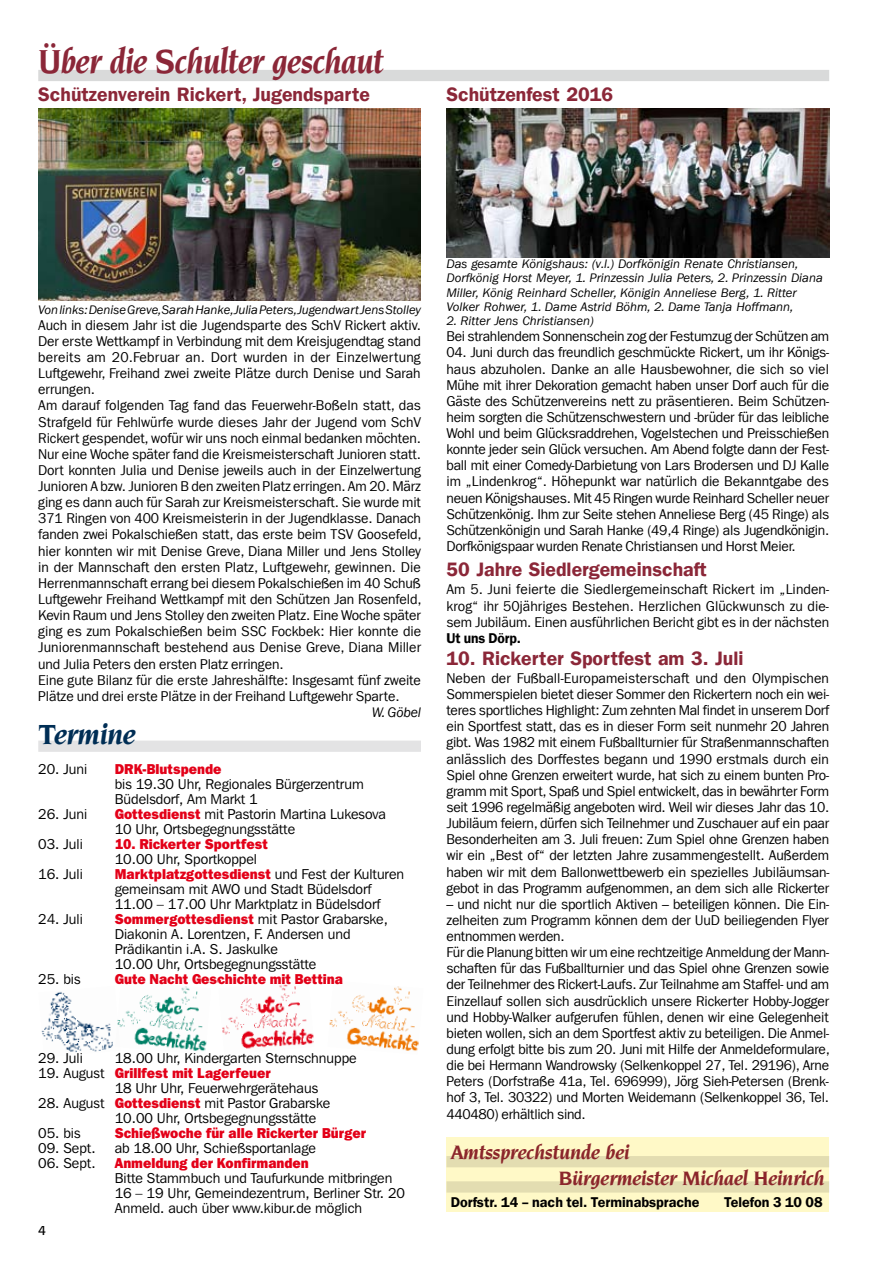
<style>
.page{position:relative;width:893px;height:1263px;background:#fff}
.page>*{position:absolute;margin:0;border:0;box-sizing:border-box;transform-origin:0 0}
.t1{font:italic 700 36px "Novarese Std";letter-spacing:-.035em;color:#8b2738;scale:.91 1}
.t2{font:italic 700 30px "Novarese Std";letter-spacing:-.03em;color:#002e55}
.t3{font:italic 700 21px/25.2px "Novarese Std";letter-spacing:-.03em;color:#8b2738}
.t4{font:19.5px "Franklin Gothic LT Com Dm";color:#8b2738}
.t5{font:14.25px/16.2px "Franklin Gothic LT Com";letter-spacing:-.01em;color:#000;text-align:justify}
.t6{font:14.25px/15px "Franklin Gothic IT Cby BT";color:#000}
.t7{font:800 14.25px "Franklin Gothic IT Cby BT";color:#e30018;scale:.95 1}
.t8{font:14.25px "Franklin Gothic LT Com Dm";color:#000}
.t9{font:italic 14.25px "Franklin Gothic LT Com";letter-spacing:-.01em;color:#000}
.t10{font:13.5px "Formata";color:#000}
.t11{font:italic 12.75px/14.2px "Franklin Gothic LT Com";color:#000}
.s1{font-weight:800;color:#e30018}
</style>
<div class="page">
<div style="left:446px;top:1137px;width:383px;height:75px;background:#fff9c7"></div>
<div style="left:38px;top:740px;width:383px;height:12px;background:#e3e3e4"></div>
<div style="left:38px;top:70px;width:791px;height:11px;background:#d9dada"></div>
<img style="left:38px;top:108px;width:383px;height:192px">
<div style="left:446px;top:1156px;width:383px;height:11px;background:#e3ddb1"></div>
<div style="left:446px;top:1181px;width:383px;height:11px;background:#e3ddb1"></div>
<img style="left:41px;top:991px;width:72px;height:62px">
<img style="left:117px;top:986px;width:90px;height:65px">
<img style="left:222px;top:982px;width:92px;height:67px">
<img style="left:329px;top:986px;width:90px;height:65px">
<img style="left:446px;top:108px;width:383px;height:149px">
<h1 class="t1" style="left:38px;top:41px;width:381px">Über die Schulter geschaut</h1>
<h3 class="t4" style="left:38px;top:82px;width:333px">Schützenverein Rickert, Jugendsparte</h3>
<h3 class="t4" style="left:446px;top:82px;width:168px">Schützenfest 2016</h3>
<p class="t11" style="left:38px;top:302px;width:384px">Von links: Denise Greve, Sarah Hanke, Julia Peters, Jugendwart Jens Stolley</p>
<p class="t5" style="left:38px;top:317px;width:385px;text-align:left">Auch in diesem Jahr ist die Jugendsparte des SchV Rickert aktiv.<br>Der erste Wettkampf in Verbindung mit dem Kreisjugendtag stand bereits am 20.Februar an. Dort wurden in der Einzelwertung Luftgewehr, Freihand zwei zweite Plätze durch Denise und Sarah errungen.<br>Am darauf folgenden Tag fand das Feuerwehr-Boßeln statt, das Strafgeld für Fehlwürfe wurde dieses Jahr der Jugend vom SchV Rickert gespendet, wofür wir uns noch einmal bedanken möchten.<br>Nur eine Woche später fand die Kreismeisterschaft Junioren statt.<br>Dort konnten Julia und Denise jeweils auch in der Einzelwertung Junioren A bzw. Junioren B den zweiten Platz erringen. Am 20. März ging es dann auch für Sarah zur Kreismeisterschaft. Sie wurde mit 371 Ringen von 400 Kreismeisterin in der Jugendklasse. Danach fanden zwei Pokalschießen statt, das erste beim TSV Goosefeld, hier konnten wir mit Denise Greve, Diana Miller und Jens Stolley in der Mannschaft den ersten Platz, Luftgewehr, gewinnen. Die Herrenmannschaft errang bei diesem Pokalschießen im 40 Schuß Luftgewehr Freihand Wettkampf mit den Schützen Jan Rosenfeld, Kevin Raum und Jens Stolley den zweiten Platz. Eine Woche später ging es zum Pokalschießen beim SSC Fockbek: Hier konnte die Juniorenmannschaft bestehend aus Denise Greve, Diana Miller und Julia Peters den ersten Platz erringen.<br>Eine gute Bilanz für die erste Jahreshälfte: Insgesamt fünf zweite Plätze und drei erste Plätze in der Freihand Luftgewehr Sparte.</p>
<p class="t9" style="left:372px;top:704px;width:51px">W. Göbel</p>
<h2 class="t2" style="left:38px;top:717px;width:99px">Termine</h2>
<p class="t6" style="left:38px;top:761px;width:51px">20. Juni</p>
<p class="t7" style="left:115px;top:760px;width:114px">DRK-Blutspende</p>
<p class="t6" style="left:115px;top:776px;width:250px">bis 19.30 Uhr, Regionales Bürgerzentrum<br>Büdelsdorf, Am Markt 1</p>
<p class="t6" style="left:38px;top:806px;width:51px">26. Juni</p>
<p class="t6" style="left:115px;top:806px;width:273px"><span class="s1">Gottesdienst</span> mit Pastorin Martina Lukesova<br>10 Uhr, Ortsbegegnungsstätte</p>
<p class="t6" style="left:38px;top:836px;width:46px">03. Juli</p>
<p class="t7" style="left:115px;top:835px;width:163px">10. Rickerter Sportfest</p>
<p class="t6" style="left:115px;top:851px;width:144px">10.00 Uhr, Sportkoppel</p>
<p class="t6" style="left:38px;top:866px;width:46px">16. Juli</p>
<p class="t6" style="left:115px;top:866px;width:291px"><span class="s1">Marktplatzgottesdienst</span> und Fest der Kulturen gemeinsam mit AWO und Stadt Büdelsdorf<br>11.00 – 17.00 Uhr Marktplatz in Büdelsdorf</p>
<p class="t6" style="left:38px;top:911px;width:46px">24. Juli</p>
<p class="t6" style="left:115px;top:911px;width:275px"><span class="s1">Sommergottesdienst</span> mit Pastor Grabarske, Diakonin A. Lorentzen, F. Andersen und Prädikantin i.A. S. Jaskulke<br>10.00 Uhr, Ortsbegegnungsstätte</p>
<p class="t6" style="left:38px;top:971px;width:44px">25. bis</p>
<p class="t7" style="left:115px;top:970px;width:242px">Gute Nacht Geschichte mit Bettina</p>
<p class="t6" style="left:38px;top:1050px;width:46px">29. Juli</p>
<p class="t6" style="left:115px;top:1050px;width:243px">18.00 Uhr, Kindergarten Sternschnuppe</p>
<p class="t6" style="left:115px;top:1065px;width:205px;text-indent:-76px">19. August <span class="s1">Grillfest mit Lagerfeuer<br></span>18 Uhr Uhr, Feuerwehrgerätehaus</p>
<p class="t6" style="left:115px;top:1095px;width:217px;text-indent:-76px">28. August <span class="s1">Gottesdienst</span> mit Pastor Grabarske<br>10.00 Uhr, Ortsbegegnungsstätte</p>
<p class="t6" style="left:38px;top:1125px;width:44px">05. bis</p>
<p class="t7" style="left:115px;top:1123px;width:266px">Schießwoche für alle Rickerter Bürger</p>
<p class="t6" style="left:38px;top:1140px;width:59px">09. Sept.</p>
<p class="t6" style="left:115px;top:1140px;width:203px">ab 18.00 Uhr, Schießsportanlage</p>
<p class="t6" style="left:38px;top:1155px;width:59px">06. Sept.</p>
<p class="t7" style="left:115px;top:1153px;width:206px">Anmeldung der Konfirmanden</p>
<p class="t6" style="left:115px;top:1170px;width:292px">Bitte Stammbuch und Taufurkunde mitbringen<br>16 – 19 Uhr, Gemeindezentrum, Berliner Str. 20<br>Anmeld. auch über www.kibur.de möglich</p>
<p class="t10" style="left:38px;top:1222px;width:9px">4</p>
<p class="t11" style="left:446px;top:257px;width:378px">Das gesamte Königshaus: (v.l.) Dorfkönigin Renate Christiansen, Dorfkönig Horst Meyer, 1. Prinzessin Julia Peters, 2. Prinzessin Diana Miller, König Reinhard Scheller, Königin Anneliese Berg, 1. Ritter Volker Rohwer, 1. Dame Astrid Böhm, 2. Dame Tanja Hoffmann,</p>
<p class="t11" style="left:446px;top:314px;width:149px">2. Ritter Jens Christiansen)</p>
<p class="t5" style="left:446px;top:328px;width:384px">Bei strahlendem Sonnenschein zog der Festumzug der Schützen am</p>
<p class="t5" style="left:446px;top:345px;width:384px">04. Juni durch das freundlich geschmückte Rickert, um ihr Königs&shy;haus abzuholen. Danke an alle Hausbewohner, die sich so viel Mühe mit ihrer Dekoration gemacht haben unser Dorf auch für die Gäste des Schützenvereins nett zu präsentieren. Beim Schützen&shy;heim sorgten die Schützenschwestern und -brüder für das leibliche Wohl und beim Glücksraddrehen, Vogelstechen und Preisschießen konnte jeder sein Glück versuchen. Am Abend folgte dann der Fest&shy;ball mit einer Comedy-Darbietung von Lars Brodersen und DJ Kalle im „Lindenkrog“. Höhepunkt war natürlich die Bekanntgabe des neuen Königshauses. Mit 45 Ringen wurde Reinhard Scheller neuer Schützenkönig. Ihm zur Seite stehen Anneliese Berg (45 Ringe) als Schützenkönigin und Sarah Hanke (49,4 Ringe) als Jugendkönigin.<br>Dorfkönigspaar wurden Renate Christiansen und Horst Meier.</p>
<h3 class="t4" style="left:446px;top:558px;width:262px">50 Jahre Siedlergemeinschaft</h3>
<p class="t5" style="left:446px;top:581px;width:384px">Am 5. Juni feierte die Siedlergemeinschaft Rickert im „Linden&shy;krog“ ihr 50jähriges Bestehen. Herzlichen Glückwunsch zu die&shy;sem Jubiläum. Einen ausführlichen Bericht gibt es in der nächsten</p>
<p class="t8" style="left:446px;top:629px;width:76px">Ut uns Dörp.</p>
<h3 class="t4" style="left:446px;top:646px;width:298px">10. Rickerter Sportfest am 3. Juli</h3>
<p class="t5" style="left:446px;top:670px;width:384px">Neben der Fußball-Europameisterschaft und den Olympischen Sommerspielen bietet dieser Sommer den Rickertern noch ein wei&shy;teres sportliches Highlight: Zum zehnten Mal findet in unserem Dorf ein Sportfest statt, das es in dieser Form seit nunmehr 20 Jahren gibt. Was 1982 mit einem Fußballturnier für Straßenmannschaften anlässlich des Dorffestes begann und 1990 erstmals durch ein Spiel ohne Grenzen erweitert wurde, hat sich zu einem bunten Pro&shy;gramm mit Sport, Spaß und Spiel entwickelt, das in bewährter Form seit 1996 regelmäßig angeboten wird. Weil wir dieses Jahr das 10.<br>Jubiläum feiern, dürfen sich Teilnehmer und Zuschauer auf ein paar Besonderheiten am 3. Juli freuen: Zum Spiel ohne Grenzen haben wir ein „Best of“ der letzten Jahre zusammengestellt. Außerdem haben wir mit dem Ballonwettbewerb ein spezielles Jubiläumsan&shy;gebot in das Programm aufgenommen, an dem sich alle Rickerter</p>
<p class="t5" style="left:446px;top:896px;width:385px;text-align:left">– und nicht nur die sportlich Aktiven – beteiligen können. Die Ein&shy;zelheiten zum Programm können dem der UuD beiliegenden Flyer entnommen werden.<br>Für die Planung bitten wir um eine rechtzeitige Anmeldung der Mann&shy;schaften für das Fußballturnier und das Spiel ohne Grenzen sowie der Teilnehmer des Rickert-Laufs. Zur Teilnahme am Staffel- und am Einzellauf sollen sich ausdrücklich unsere Rickerter Hobby-Jogger und Hobby-Walker aufgerufen fühlen, denen wir eine Gelegenheit bieten wollen, sich an dem Sportfest aktiv zu beteiligen. Die Anmel&shy;dung erfolgt bitte bis zum 20. Juni mit Hilfe der Anmeldeformulare, die bei Hermann Wandrowsky (Selkenkoppel 27, Tel. 29196), Arne Peters (Dorfstraße 41a, Tel. 696999), Jörg Sieh-Petersen (Brenk&shy;hof 3, Tel. 30322) und Morten Weidemann (Selkenkoppel 36, Tel.<br>440480) erhältlich sind.</p>
<h3 class="t3" style="left:558px;top:1140px;width:268px;text-indent:-108px">Amtssprechstunde bei<br>Bürgermeister Michael Heinrich</h3>
<p class="t8" style="left:451px;top:1193px;width:250px">Dorfstr. 14 – nach tel. Terminabsprache</p>
<p class="t8" style="left:724px;top:1193px;width:100px">Telefon 3 10 08</p>
</div>
